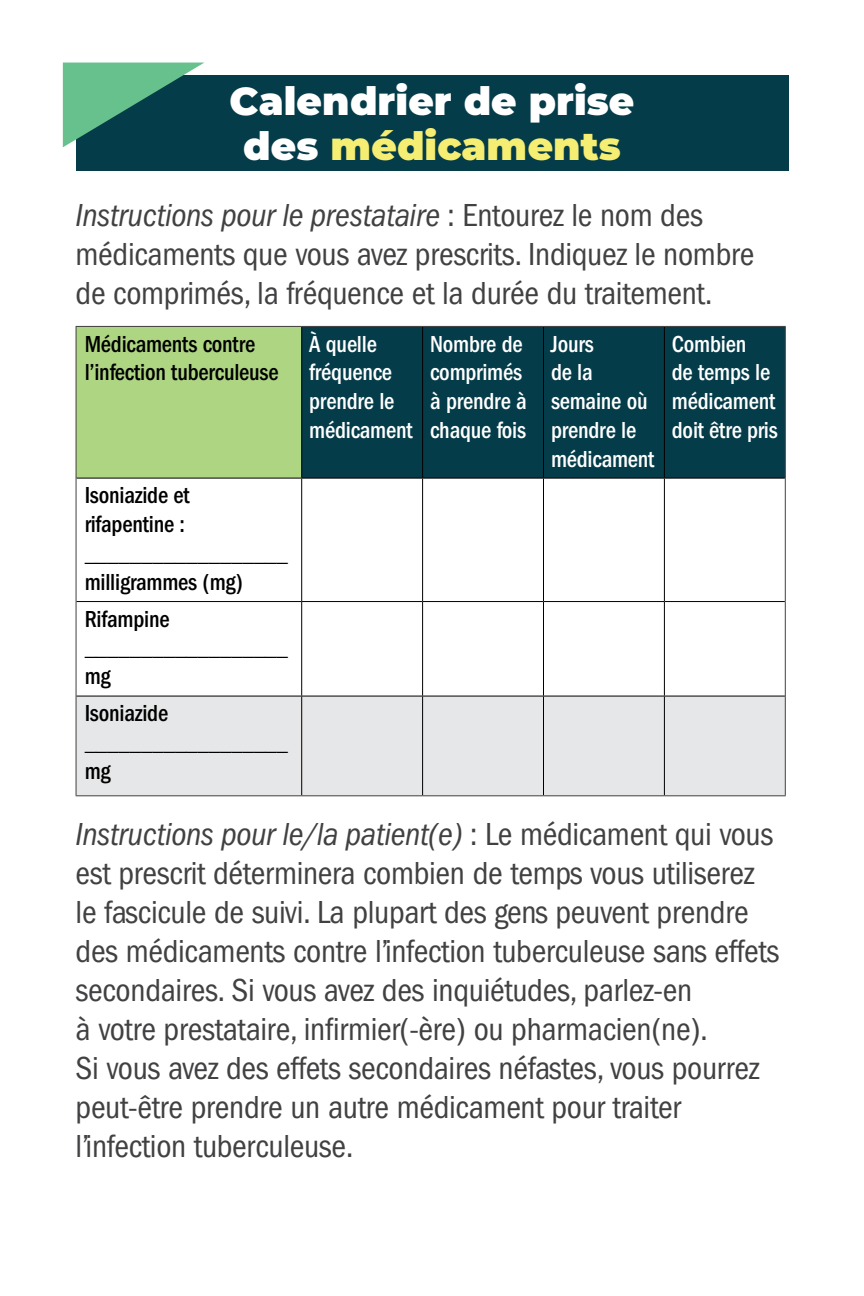
<style>
.page{position:relative;width:864px;height:1296px;background:#fff}
.page>*{position:absolute;margin:0;border:0;box-sizing:border-box;transform-origin:0 0}
.t1{font:900 39px/45px "Montserrat";letter-spacing:.005em;color:#fff;text-align:center}
.t2{font:condensed 33px/39px "Franklin Gothic LT Pro";letter-spacing:-.01em;color:#414042}
.t3{font:500 condensed 24px/28.8px "Franklin Gothic LT Pro";letter-spacing:-.01em;color:#000;scale:.96 1}
.t4{font:500 condensed 24px/28.8px "Franklin Gothic LT Pro";letter-spacing:-.01em;color:#fff;scale:.96 1}
.s1{color:#f5ee72}
.s2{font-style:italic}
</style>
<div class="page">
<div style="left:76px;top:76px;width:712px;height:95px;background:#043c49"></div>
<svg style="left:63px;top:63px;width:141px;height:84px"></svg>
<div style="left:76px;top:326px;width:226px;height:152px;background:#aed582"></div>
<div style="left:302px;top:327px;width:483px;height:151px;background:#043c49"></div>
<div style="left:77px;top:697px;width:708px;height:98px;background:#e6e7e8"></div>
<hr style="left:76px;top:327px;width:1px;height:151px;background:#414042">
<hr style="left:76px;top:326px;width:226px;height:1px;background:#414042">
<hr style="left:76px;top:478px;width:226px;height:1px;background:#000">
<hr style="left:301px;top:327px;width:1px;height:151px;background:#000">
<hr style="left:302px;top:326px;width:121px;height:1px;background:#414042">
<hr style="left:423px;top:326px;width:121px;height:1px;background:#414042">
<hr style="left:544px;top:326px;width:120px;height:1px;background:#414042">
<hr style="left:664px;top:326px;width:122px;height:1px;background:#414042">
<hr style="left:422px;top:327px;width:1px;height:151px;background:#000">
<hr style="left:543px;top:327px;width:1px;height:151px;background:#000">
<hr style="left:664px;top:327px;width:1px;height:151px;background:#000">
<hr style="left:785px;top:327px;width:1px;height:151px;background:#414042">
<hr style="left:302px;top:478px;width:121px;height:1px;background:#000">
<hr style="left:423px;top:478px;width:121px;height:1px;background:#000">
<hr style="left:544px;top:478px;width:120px;height:1px;background:#000">
<hr style="left:664px;top:478px;width:121px;height:1px;background:#000">
<hr style="left:76px;top:478px;width:1px;height:124px;background:#414042">
<hr style="left:301px;top:479px;width:1px;height:122px;background:#000">
<hr style="left:422px;top:479px;width:1px;height:122px;background:#000">
<hr style="left:543px;top:479px;width:1px;height:122px;background:#000">
<hr style="left:664px;top:479px;width:1px;height:122px;background:#000">
<hr style="left:785px;top:478px;width:1px;height:124px;background:#414042">
<hr style="left:76px;top:602px;width:1px;height:94px;background:#414042">
<hr style="left:76px;top:696px;width:1px;height:99px;background:#414042">
<hr style="left:76px;top:601px;width:226px;height:1px;background:#000">
<hr style="left:301px;top:602px;width:1px;height:94px;background:#000">
<hr style="left:301px;top:697px;width:1px;height:98px;background:#000">
<hr style="left:302px;top:601px;width:121px;height:1px;background:#000">
<hr style="left:423px;top:601px;width:121px;height:1px;background:#000">
<hr style="left:544px;top:601px;width:120px;height:1px;background:#000">
<hr style="left:664px;top:601px;width:121px;height:1px;background:#000">
<hr style="left:422px;top:602px;width:1px;height:94px;background:#000">
<hr style="left:543px;top:602px;width:1px;height:94px;background:#000">
<hr style="left:664px;top:602px;width:1px;height:94px;background:#000">
<hr style="left:422px;top:697px;width:1px;height:98px;background:#000">
<hr style="left:543px;top:697px;width:1px;height:98px;background:#000">
<hr style="left:664px;top:697px;width:1px;height:98px;background:#000">
<hr style="left:785px;top:602px;width:1px;height:94px;background:#414042">
<hr style="left:785px;top:696px;width:1px;height:99px;background:#414042">
<hr style="left:76px;top:696px;width:226px;height:1px;background:#000">
<hr style="left:76px;top:795px;width:226px;height:1px;background:#414042">
<hr style="left:302px;top:696px;width:121px;height:1px;background:#000">
<hr style="left:423px;top:696px;width:121px;height:1px;background:#000">
<hr style="left:544px;top:696px;width:120px;height:1px;background:#000">
<hr style="left:664px;top:696px;width:121px;height:1px;background:#000">
<hr style="left:302px;top:795px;width:121px;height:1px;background:#414042">
<hr style="left:423px;top:795px;width:121px;height:1px;background:#414042">
<hr style="left:544px;top:795px;width:120px;height:1px;background:#414042">
<hr style="left:664px;top:795px;width:122px;height:1px;background:#414042">
<p class="t1" style="left:230px;top:76px;width:406px">Calendrier de prise des <span class="s1">médicaments</span></p>
<p class="t2" style="left:76px;top:196px;width:680px"><span class="s2">Instructions pour le prestataire</span> : Entourez le nom des médicaments que vous avez prescrits. Indiquez le nombre de comprimés, la fréquence et la durée du traitement.</p>
<p class="t3" style="left:85px;top:329px;width:204px">Médicaments contre l’infection tuberculeuse</p>
<p class="t4" style="left:309px;top:329px;width:109px">À quelle fréquence prendre le médicament</p>
<p class="t4" style="left:430px;top:329px;width:102px">Nombre de comprimés à prendre à chaque fois</p>
<p class="t4" style="left:551px;top:329px;width:109px">Jours<br>de la semaine où prendre le médicament</p>
<p class="t4" style="left:672px;top:329px;width:112px">Combien<br>de temps le médicament doit être pris</p>
<p class="t3" style="left:85px;top:481px;width:213px">Isoniazide et<br>rifapentine : __________________ milligrammes (mg)</p>
<p class="t3" style="left:85px;top:604px;width:213px">Rifampine __________________ mg</p>
<p class="t3" style="left:85px;top:699px;width:213px">Isoniazide __________________ mg</p>
<p class="t2" style="left:76px;top:815px;width:705px"><span class="s2">Instructions pour le/la patient(e)</span> : Le médicament qui vous est prescrit déterminera combien de temps vous utiliserez le fascicule de suivi. La plupart des gens peuvent prendre des médicaments contre l’infection tuberculeuse sans effets secondaires. Si vous avez des inquiétudes, parlez-en<br>à votre prestataire, infirmier(-ère) ou pharmacien(ne).<br>Si vous avez des effets secondaires néfastes, vous pourrez peut-être prendre un autre médicament pour traiter l’infection tuberculeuse.</p>
</div>
